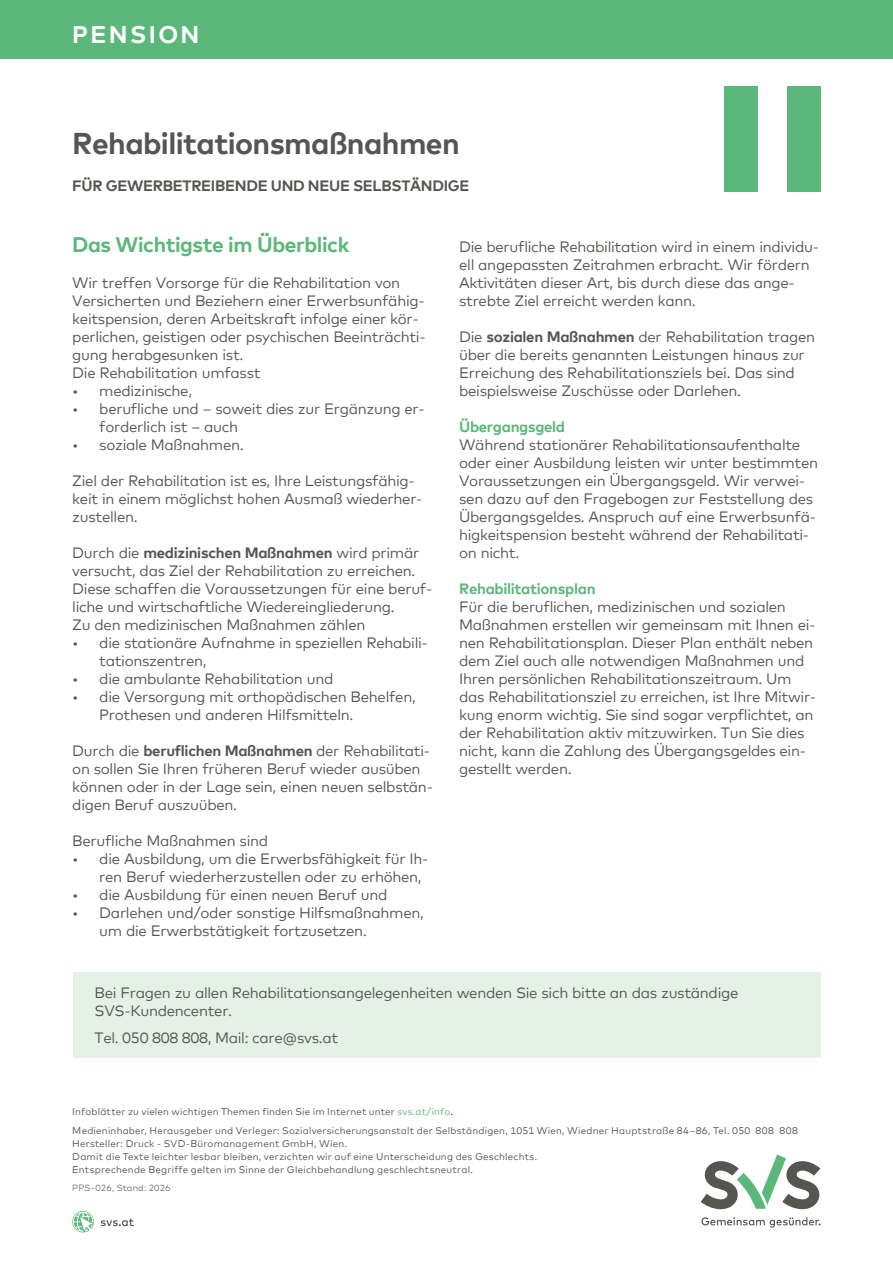
<style>
.page{position:relative;width:893px;height:1263px;background:#fff}
.page>*{position:absolute;margin:0;border:0;box-sizing:border-box;transform-origin:0 0}
.t1{font:700 30px "Mark Offc Pro";letter-spacing:-.02em;color:#565650}
.t2{font:700 24px "Mark Offc Pro";letter-spacing:.1em;color:#fff}
.t3{font:700 21px "Mark Offc Pro";letter-spacing:-.02em;color:#5cb779}
.t4{font:15px/18px "Mark Offc Pro";letter-spacing:-.02em;color:#565650}
.t5{font:15px/18px "Mark Offc Pro";letter-spacing:-.02em;color:#555550}
.t6{font:700 15px "Mark Offc Pro";letter-spacing:-.02em;color:#565650}
.t7{font:700 15px "Mark Offc Pro";letter-spacing:-.02em;color:#5cb779}
.t8{font:9.75px/12.8px "Mark Offc Pro";letter-spacing:.02em;color:#565650}
.t9{font:300 9px "Mark Offc Pro";letter-spacing:.015em;color:#565650}
.s1{font-weight:700;color:#555550}
.s2{color:#5cb77a}
.s3{color:#000}
</style>
<div class="page">
<svg style="left:701px;top:1154px;width:119px;height:56px"></svg>
<svg style="left:701px;top:1217px;width:120px;height:10px"></svg>
<svg style="left:72px;top:1211px;width:22px;height:21px"></svg>
<svg style="left:101px;top:1219px;width:33px;height:7px"></svg>
<div style="left:73px;top:972px;width:748px;height:85px;background:#e5f1e6"></div>
<div style="left:787px;top:86px;width:33px;height:105px;background:#5cb77a"></div>
<div style="left:724px;top:86px;width:34px;height:105px;background:#5cb77a"></div>
<div style="left:0;top:0;width:893px;height:59px;background:#5cb77a"></div>
<h2 class="t2" style="left:72px;top:16px;width:129px">PENSION</h2>
<h1 class="t1" style="left:72px;top:120px;width:389px">Rehabilitationsmaßnahmen</h1>
<p class="t6" style="left:72px;top:174px;width:399px">FÜR GEWERBETREIBENDE UND NEUE SELBSTÄNDIGE</p>
<h3 class="t3" style="left:72px;top:229px;width:278px">Das Wichtigste im Überblick</h3>
<p class="t5" style="left:72px;top:273px;width:355px">Wir treffen Vorsorge für die Rehabilitation von Versicherten und Beziehern einer Erwerbsunfähig&shy;keitspension, deren Arbeitskraft infolge einer kör&shy;perlichen, geistigen oder psychischen Beeinträchti&shy;gung herabgesunken ist.</p>
<p class="t4" style="left:72px;top:363px;width:190px">Die Rehabilitation umfasst</p>
<p class="t4" style="left:72px;top:381px;width:121px">• medizinische,</p>
<p class="t4" style="left:99px;top:399px;width:327px;text-indent:-27px">• berufliche und – soweit dies zur Ergänzung er&shy;forderlich ist – auch</p>
<p class="t4" style="left:72px;top:435px;width:173px">• soziale Maßnahmen.</p>
<p class="t5" style="left:72px;top:471px;width:352px">Ziel der Rehabilitation ist es, Ihre Leistungsfähig&shy;keit in einem möglichst hohen Ausmaß wiederher&shy;zustellen.</p>
<p class="t4" style="left:72px;top:543px;width:362px">Durch die <span class="s1">medizinischen Maßnahmen</span> wird primär versucht, das Ziel der Rehabilitation zu erreichen.<br>Diese schaffen die Voraussetzungen für eine beruf&shy;liche und wirtschaftliche Wiedereingliederung.<br>Zu den medizinischen Maßnahmen zählen</p>
<p class="t4" style="left:99px;top:633px;width:330px;text-indent:-27px">• die stationäre Aufnahme in speziellen Rehabili&shy;tationszentren,</p>
<p class="t4" style="left:72px;top:669px;width:263px">• die ambulante Rehabilitation und</p>
<p class="t4" style="left:99px;top:687px;width:318px;text-indent:-27px">• die Versorgung mit orthopädischen Behelfen,<br>Prothesen und anderen Hilfsmitteln.</p>
<p class="t4" style="left:72px;top:741px;width:362px">Durch die <span class="s1">beruflichen Maßnahmen</span> der Rehabilitati&shy;on sollen Sie Ihren früheren Beruf wieder ausüben können oder in der Lage sein, einen neuen selbstän&shy;digen Beruf auszuüben.</p>
<p class="t4" style="left:72px;top:831px;width:197px">Berufliche Maßnahmen sind</p>
<p class="t4" style="left:99px;top:849px;width:331px;text-indent:-27px">• die Ausbildung, um die Erwerbsfähigkeit für Ih&shy;ren Beruf wiederherzustellen oder zu erhöhen,</p>
<p class="t4" style="left:72px;top:885px;width:317px">• die Ausbildung für einen neuen Beruf und</p>
<p class="t4" style="left:99px;top:903px;width:326px;text-indent:-27px">• Darlehen und/oder sonstige Hilfsmaßnahmen, um die Erwerbstätigkeit fortzusetzen.</p>
<p class="t4" style="left:459px;top:237px;width:361px">Die berufliche Rehabilitation wird in einem individu&shy;ell angepassten Zeitrahmen erbracht. Wir fördern Aktivitäten dieser Art, bis durch diese das ange&shy;strebte Ziel erreicht werden kann.</p>
<p class="t4" style="left:459px;top:327px;width:358px">Die <span class="s1">sozialen Maßnahmen</span> der Rehabilitation tragen über die bereits genannten Leistungen hinaus zur Erreichung des Rehabilitationsziels bei. Das sind beispielsweise Zuschüsse oder Darlehen.</p>
<p class="t7" style="left:459px;top:415px;width:108px">Übergangsgeld</p>
<p class="t5" style="left:459px;top:435px;width:361px">Während stationärer Rehabilitationsaufenthalte oder einer Ausbildung leisten wir unter bestimmten Voraussetzungen ein Übergangsgeld. Wir verwei&shy;sen dazu auf den Fragebogen zur Feststellung des Übergangsgeldes. Anspruch auf eine Erwerbsunfä&shy;higkeitspension besteht während der Rehabilitati&shy;on nicht.</p>
<p class="t7" style="left:459px;top:577px;width:138px">Rehabilitationsplan</p>
<p class="t5" style="left:459px;top:597px;width:359px">Für die beruflichen, medizinischen und sozialen Maßnahmen erstellen wir gemeinsam mit Ihnen ei&shy;nen Rehabilitationsplan. Dieser Plan enthält neben dem Ziel auch alle notwendigen Maßnahmen und Ihren persönlichen Rehabilitationszeitraum. Um das Rehabilitationsziel zu erreichen, ist Ihre Mitwir&shy;kung enorm wichtig. Sie sind sogar verpflichtet, an der Rehabilitation aktiv mitzuwirken. Tun Sie dies nicht, kann die Zahlung des Übergangsgeldes ein&shy;gestellt werden.</p>
<p class="t5" style="left:95px;top:983px;width:645px">Bei Fragen zu allen Rehabilitationsangelegenheiten wenden Sie sich bitte an das zuständige<br>SVS-Kundencenter.</p>
<p class="t5" style="left:95px;top:1027px;width:245px">Tel. 050 808 808, Mail: care@svs.at</p>
<p class="t8" style="left:72px;top:1102px;width:727px;line-height:18.9px">Infoblätter zu vielen wichtigen Themen finden Sie im Internet unter <span class="s2">svs.at/info</span><span class="s3">.<br></span>Medieninhaber, Herausgeber und Verleger: Sozialversicherungsanstalt der Selbständigen, 1051 Wien, Wiedner Hauptstraße 84–86, Tel. 050 808 808</p>
<p class="t8" style="left:72px;top:1136px;width:466px">Hersteller: Druck - SVD-Büromanagement GmbH, Wien.<br>Damit die Texte leichter lesbar bleiben, verzichten wir auf eine Unterscheidung des Geschlechts.<br>Entsprechende Begriffe gelten im Sinne der Gleichbehandlung geschlechtsneutral.</p>
<p class="t9" style="left:72px;top:1181px;width:100px">PPS-026, Stand: 2026</p>
</div>
